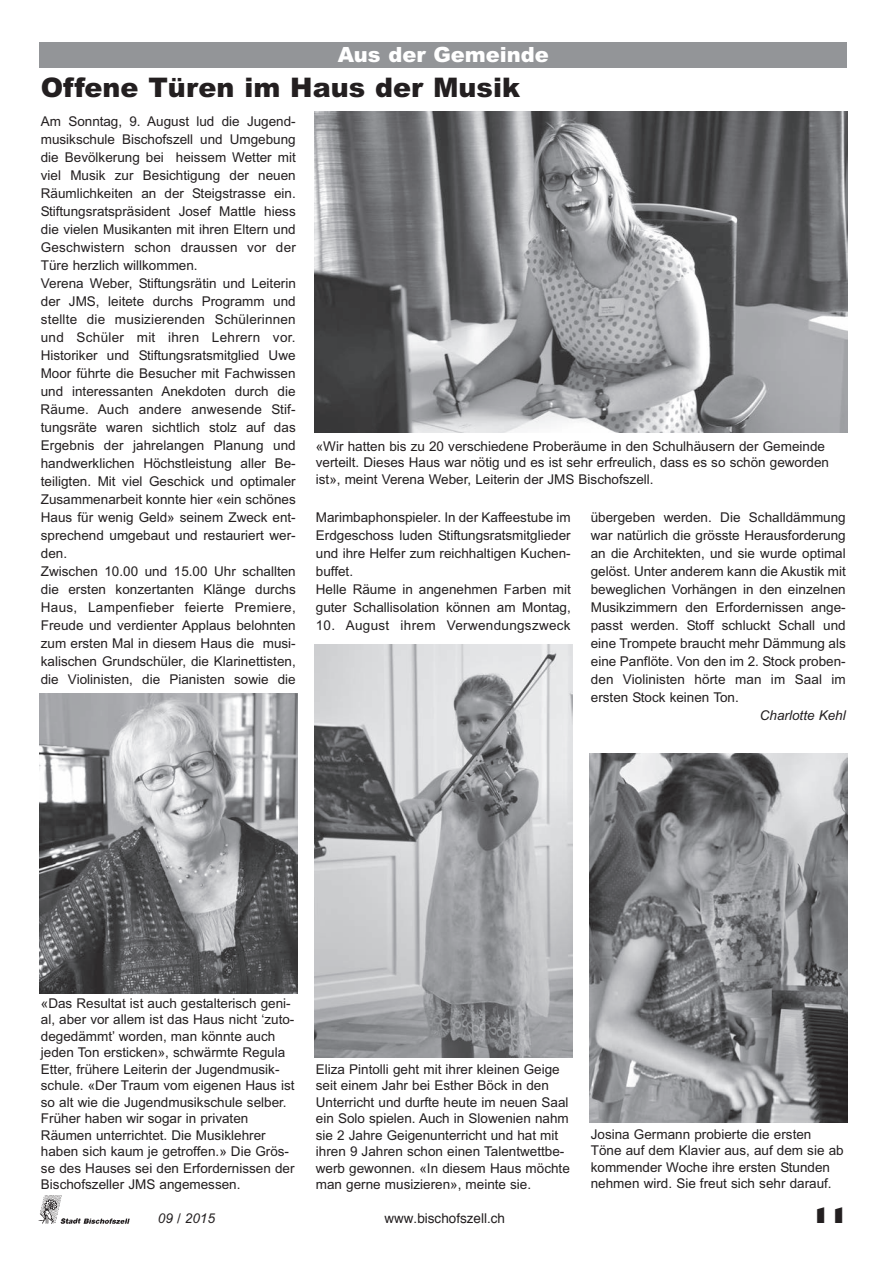
<style>
.page{position:relative;width:893px;height:1263px;background:#fff}
.page>*{position:absolute;margin:0;border:0;box-sizing:border-box;transform-origin:0 0}
.t1{font:900 27px "Arial";color:#231f20}
.t2{font:900 21px "Arial";color:#fff}
.t3{font:800 21px "Gill Sans";color:#231f20}
.t4{font:13.5px/18px "Arial";color:#231f20}
.t5{font:13.5px "Arial";letter-spacing:.02em;color:#231f20}
.t6{font:italic 13.5px "Arial";color:#231f20}
.t7{font:13.5px "Helvetica";color:#231f20}
.t8{font:italic 13.5px "Arial";color:#231f20}
</style>
<div class="page">
<img style="left:38px;top:1195px;width:91px;height:29px">
<div style="left:39px;top:42px;width:808px;height:26px;background:#939598"></div>
<img style="left:314px;top:112px;width:533px;height:321px">
<img style="left:39px;top:694px;width:258px;height:299px">
<img style="left:589px;top:754px;width:258px;height:368px">
<img style="left:314px;top:645px;width:258px;height:413px">
<h2 class="t2" style="left:338px;top:39px;width:213px">Aus der Gemeinde</h2>
<h1 class="t1" style="left:41px;top:68px;width:481px">Offene Türen im Haus der Musik</h1>
<p class="t4" style="left:41px;top:112px;width:257px">Am Sonntag, 9. August lud die Jugend&shy;musikschule Bischofszell und Umgebung die Bevölkerung bei heissem Wetter mit viel Musik zur Besichtigung der neuen Räumlichkeiten an der Steigstrasse ein.<br>Stiftungsratspräsident Josef Mattle hiess die vielen Musikanten mit ihren Eltern und Geschwistern schon draussen vor der Türe herzlich willkommen.<br>Verena Weber, Stiftungsrätin und Leiterin der JMS, leitete durchs Programm und stellte die musizierenden Schülerinnen und Schüler mit ihren Lehrern vor.<br>Historiker und Stiftungsratsmitglied Uwe Moor führte die Besucher mit Fachwissen und interessanten Anekdoten durch die Räume. Auch andere anwesende Stif&shy;tungsräte waren sichtlich stolz auf das Ergebnis der jahrelangen Planung und handwerklichen Höchstleistung aller Be&shy;teiligten. Mit viel Geschick und optimaler Zusammenarbeit konnte hier «ein schönes Haus für wenig Geld» seinem Zweck ent&shy;sprechend umgebaut und restauriert wer&shy;den.<br>Zwischen 10.00 und 15.00 Uhr schallten die ersten konzertanten Klänge durchs Haus, Lampenfieber feierte Premiere, Freude und verdienter Applaus belohnten zum ersten Mal in diesem Haus die musi&shy;kalischen Grundschüler, die Klarinettisten, die Violinisten, die Pianisten sowie die</p>
<p class="t4" style="left:316px;top:438px;width:515px;line-height:16.5px">«Wir hatten bis zu 20 verschiedene Proberäume in den Schulhäusern der Gemeinde verteilt. Dieses Haus war nötig und es ist sehr erfreulich, dass es so schön geworden ist», meint Verena Weber, Leiterin der JMS Bischofszell.</p>
<p class="t4" style="left:316px;top:508px;width:257px">Marimbaphonspieler. In der Kaffeestube im Erdgeschoss luden Stiftungsratsmitglieder und ihre Helfer zum reichhaltigen Kuchen&shy;buffet.<br>Helle Räume in angenehmen Farben mit guter Schallisolation können am Montag,</p>
<p class="t5" style="left:316px;top:616px;width:256px">10. August ihrem Verwendungszweck</p>
<p class="t4" style="left:591px;top:508px;width:257px;text-align:justify">übergeben werden. Die Schalldämmung war natürlich die grösste Herausforderung an die Architekten, und sie wurde optimal gelöst. Unter anderem kann die Akustik mit beweglichen Vorhängen in den einzelnen Musikzimmern den Erfordernissen ange&shy;passt werden. Stoff schluckt Schall und eine Trompete braucht mehr Dämmung als eine Panflöte. Von den im 2. Stock proben&shy;den Violinisten hörte man im Saal im ersten Stock keinen Ton.</p>
<p class="t6" style="left:760px;top:706px;width:87px">Charlotte Kehl</p>
<p class="t4" style="left:41px;top:995px;width:255px;line-height:16.5px">«Das Resultat ist auch gestalterisch geni&shy;al, aber vor allem ist das Haus nicht ‘zuto&shy;degedämmt’ worden, man könnte auch jeden Ton ersticken», schwärmte Regula Etter, frühere Leiterin der Jugendmusik&shy;schule. «Der Traum vom eigenen Haus ist so alt wie die Jugendmusikschule selber.<br>Früher haben wir sogar in privaten Räumen unterrichtet. Die Musiklehrer haben sich kaum je getroffen.» Die Grös&shy;se des Hauses sei den Erfordernissen der Bischofszeller JMS angemessen.</p>
<p class="t4" style="left:316px;top:1061px;width:256px;line-height:16.5px">Eliza Pintolli geht mit ihrer kleinen Geige seit einem Jahr bei Esther Böck in den Unterricht und durfte heute im neuen Saal ein Solo spielen. Auch in Slowenien nahm sie 2 Jahre Geigenunterricht und hat mit ihren 9 Jahren schon einen Talentwettbe&shy;werb gewonnen. «In diesem Haus möchte man gerne musizieren», meinte sie.</p>
<p class="t4" style="left:591px;top:1126px;width:254px;line-height:16.5px">Josina Germann probierte die ersten Töne auf dem Klavier aus, auf dem sie ab kommender Woche ihre ersten Stunden nehmen wird. Sie freut sich sehr darauf.</p>
<p class="t4" style="left:382px;top:1208px;width:122px">www.bischofszell.ch</p>
<h2 class="t3" style="left:810px;top:1201px;width:37px">11</h2>
<p class="t6" style="left:151px;top:1208px;width:59px">09 / 2015</p>
<p class="t8" style="left:158px;top:1211px;width:59px">09 / 2015</p>
<p class="t7" style="left:384px;top:1208px;width:122px">www.bischofsze l.ch</p>
</div>
